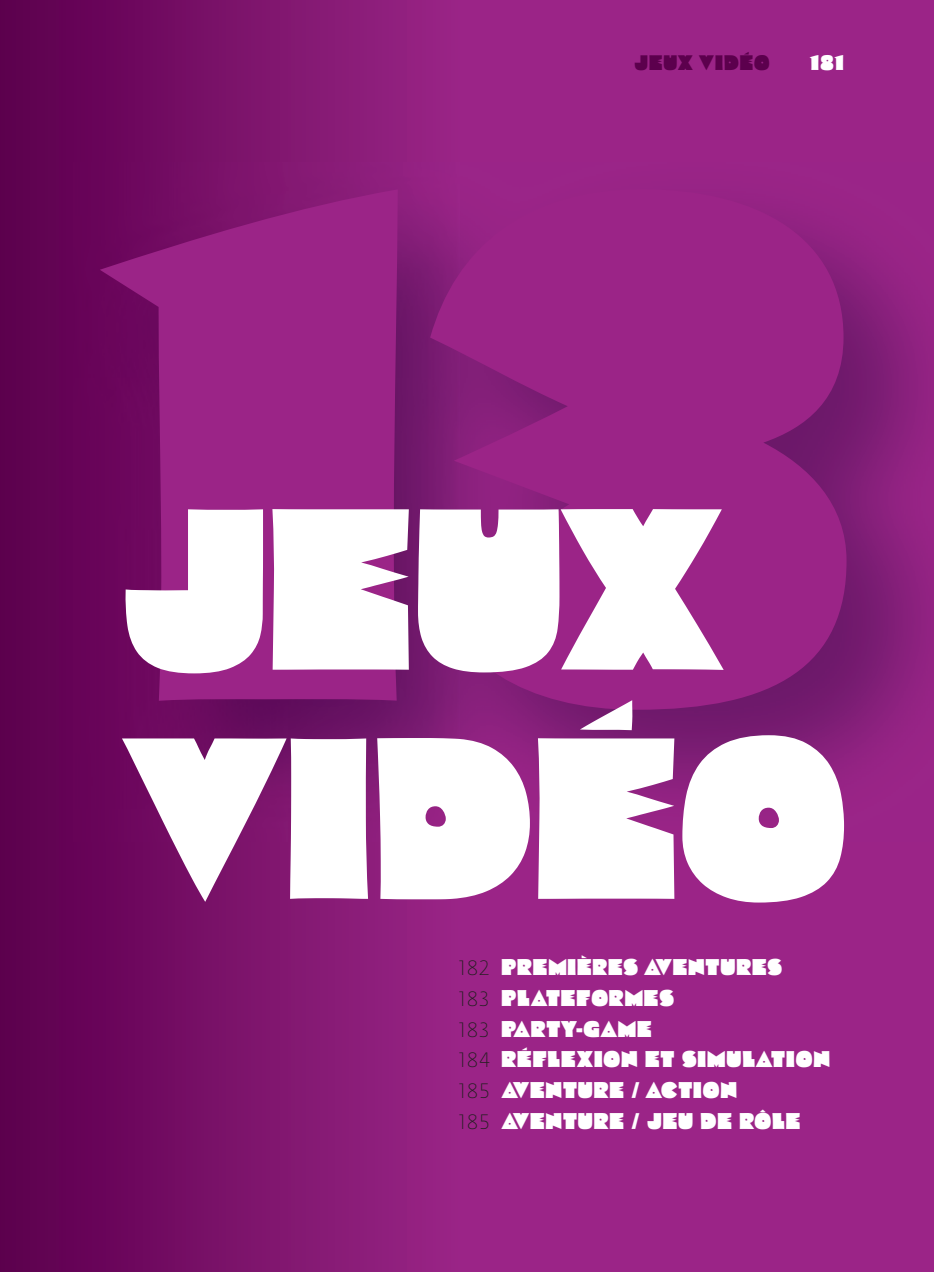
<style>
.page{position:relative;width:934px;height:1272px;background:#fff}
.page>*{position:absolute;margin:0;border:0;box-sizing:border-box;transform-origin:0 0}
.t1{font:228.9px/228.9px "Cooter Deuce";color:#fff}
.t2{font:22.75px/30.6px "Cooter Deuce";letter-spacing:.04em;color:#fff}
.t3{font:21px "Cooter Deuce";letter-spacing:.05em;color:#5c004d}
.t4{font:21px "Cooter Deuce";color:#fff}
.s1{font-family:"Fedra Sans Dis Pro";font-weight:100;font-size:20.65px;color:#231f20}
</style>
<div class="page">
<div style="left:1px;top:0;width:933px;height:1271px;background:#9b2487"></div>
<div style="left:1px;top:0;width:458px;height:1271px;background:linear-gradient(to right,#5c004d,#992586)"></div>
<img style="left:73px;top:162px;width:855px;height:679px">
<svg style="left:100px;top:189px;width:746px;height:520px"></svg>
<hr style="left:435px;top:0;width:49px;height:1px;background:#fff">
<hr style="left:435px;top:1271px;width:49px;height:1px;background:#000">
<hr style="left:933px;top:611px;width:1px;height:49px;background:#fff">
<p class="t3" style="left:634px;top:53px;width:137px">JEUX VIDÉO</p>
<p class="t4" style="left:810px;top:53px;width:36px">181</p>
<h1 class="t1" style="left:121px;top:486px;width:728px">JEUX<br>VIDÉO</h1>
<p class="t2" style="left:459px;top:953px;width:372px"><span class="s1">182</span> PREMIÈRES AVENTURES<br><span class="s1">183</span> PLATEFORMES<br><span class="s1">183</span> PARTY-GAME<br><span class="s1">184</span> RÉFLEXION ET SIMULATION<br><span class="s1">185</span> AVENTURE / ACTION<br><span class="s1">185</span> AVENTURE / JEU DE RÔLE</p>
</div>
